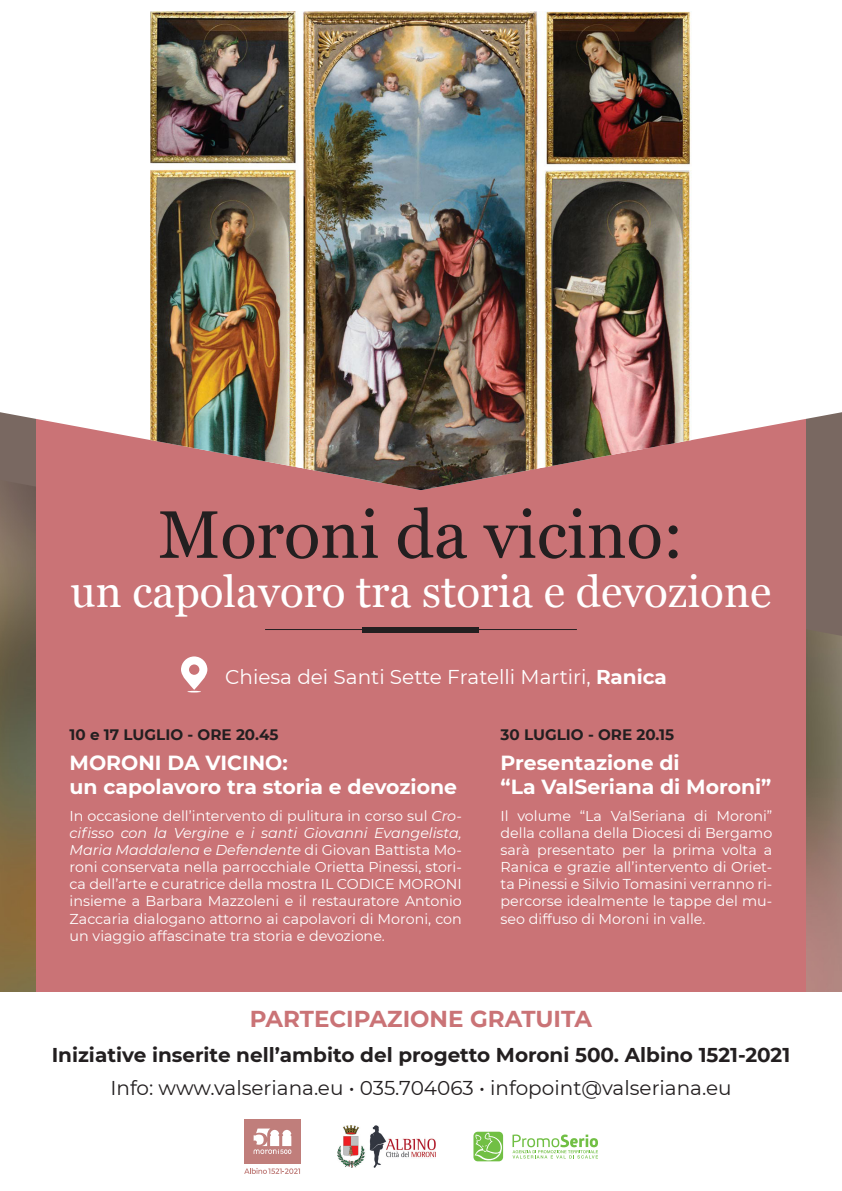
<style>
.page{position:relative;width:842px;height:1191px;background:#fff}
.page>*{position:absolute;margin:0;border:0;box-sizing:border-box;transform-origin:0 0}
.t1{font:67px "Georgia";color:#231f20}
.t2{font:44px "Georgia";color:#fff}
.t3{font:700 23px "Montserrat";color:#ca7376}
.t4{font:700 20.4px/24.5px "Montserrat";color:#fff}
.t5{font:700 20px "Montserrat";color:#231f20}
.t6{font:20px "Montserrat";color:#231f20}
.t7{font:20px "Montserrat";color:#fff}
.t8{font:700 15.2px "Montserrat";color:#231f20}
.t9{font:14.3px/17.1px "Montserrat";color:#fff;text-align:justify}
.s1{font-weight:700}
.s2{font-style:italic}
</style>
<div class="page">
<img style="left:0;top:636px;width:842px;height:355px">
<div style="left:36px;top:36px;width:770px;height:955px;background:#ca7376"></div>
<svg style="left:181px;top:656px;width:26px;height:36px"></svg>
<svg style="left:0;top:36px;width:842px;height:454px;fill:#fff"></svg>
<img style="left:150px;top:11px;width:542px;height:479px">
<div style="left:363px;top:626px;width:116px;height:6px;background:#231f20"></div>
<hr style="left:265px;top:629px;width:312px;height:1px;background:#231f20">
<img style="left:338px;top:1125px;width:98px;height:42px">
<svg style="left:473px;top:1131px;width:30px;height:30px"></svg>
<svg style="left:512px;top:1134px;width:86px;height:24px"></svg>
<div style="left:244px;top:1119px;width:57px;height:44px;background:#c07e7b"></div>
<svg style="left:254px;top:1128px;width:37px;height:26px"></svg>
<svg style="left:244px;top:1168px;width:56px;height:6px"></svg>
<p class="t1" style="left:158px;top:486px;width:527px">Moroni da vicino:</p>
<p class="t2" style="left:71px;top:559px;width:702px">un capolavoro tra storia e devozione</p>
<p class="t7" style="left:225px;top:663px;width:443px">Chiesa dei Santi Sette Fratelli Martiri, <span class="s1">Ranica</span></p>
<p class="t8" style="left:70px;top:723px;width:210px">10 e 17 LUGLIO - ORE 20.45</p>
<p class="t4" style="left:70px;top:749px;width:389px">MORONI DA VICINO:<br>un capolavoro tra storia e devozione</p>
<p class="t9" style="left:70px;top:806px;width:394px">In occasione dell’intervento di pulitura in corso sul <span class="s2">Cro&shy;cifisso con la Vergine e i santi Giovanni Evangelista, Maria Maddalena e Defendente</span> di Giovan Battista Mo&shy;roni conservata nella parrocchiale Orietta Pinessi, stori&shy;ca dell’arte e curatrice della mostra IL CODICE MORONI insieme a Barbara Mazzoleni e il restauratore Antonio Zaccaria dialogano attorno ai capolavori di Moroni, con un viaggio affascinate tra storia e devozione.</p>
<p class="t8" style="left:501px;top:723px;width:175px">30 LUGLIO - ORE 20.15</p>
<p class="t4" style="left:501px;top:749px;width:272px">Presentazione di<br>“La ValSeriana di Moroni”</p>
<p class="t9" style="left:501px;top:806px;width:273px">Il volume “La ValSeriana di Moroni” della collana della Diocesi di Bergamo sarà presentato per la prima volta a Ranica e grazie all’intervento di Oriet&shy;ta Pinessi e Silvio Tomasini verranno ri&shy;percorse idealmente le tappe del mu&shy;seo diffuso di Moroni in valle.</p>
<p class="t3" style="left:250px;top:1002px;width:344px">PARTECIPAZIONE GRATUITA</p>
<p class="t5" style="left:52px;top:1040px;width:740px">Iniziative inserite nell’ambito del progetto Moroni 500. Albino 1521-2021</p>
<p class="t6" style="left:110px;top:1074px;width:623px">Info: www.valseriana.eu • 035.704063 • infopoint@valseriana.eu</p>
</div>
